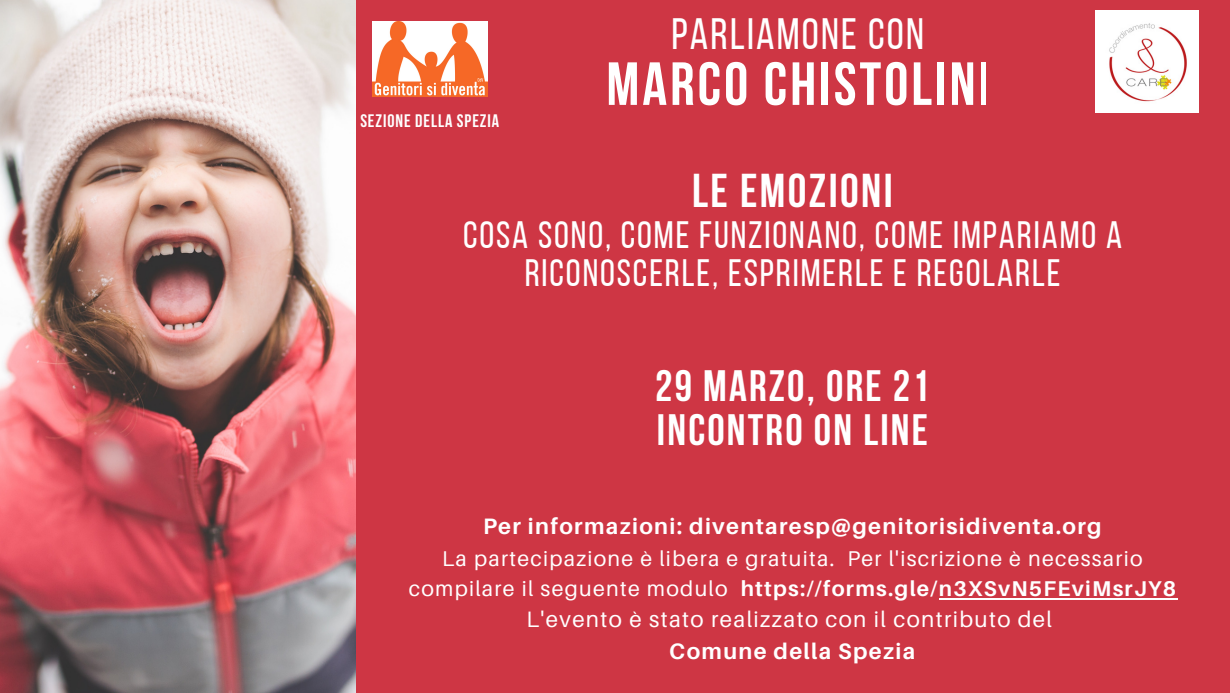
<style>
.page{position:relative;width:1230px;height:693px;background:#ce3644}
.page>*{position:absolute;margin:0;border:0;box-sizing:border-box;transform-origin:0 0}
.t1{font:700 60.8px "Bebas Neue";letter-spacing:.05em;color:#fff}
.t2{font:700 47.3px "Bebas Neue";letter-spacing:.05em;color:#fff}
.t3{font:700 43.8px/44.2px "Bebas Neue";letter-spacing:.05em;color:#fff}
.t4{font:43.8px "Bebas Neue";letter-spacing:.05em;color:#fff}
.t5{font:38.1px/38.2px "Bebas Neue";letter-spacing:.05em;color:#fff;text-align:center}
.t6{font:700 22.3px "Aileron";letter-spacing:.06em;color:#fff}
.t7{font:22.3px "Aileron";letter-spacing:.06em;color:#fff}
.t8{font:21.4px/30.5px "Aileron";letter-spacing:.06em;color:#fff;text-align:center}
.t9{font:700 18px "Bebas Neue";letter-spacing:.05em;color:#fff}
.s1{font-weight:400}
.s2{font-weight:700}
</style>
<div class="page">
<img style="left:0;top:0;width:356px;height:693px">
<img style="left:372px;top:21px;width:116px;height:75px">
<img style="left:1095px;top:11px;width:103px;height:102px">
<hr style="left:939px;top:598px;width:238px;height:1px;background:#fff">
<p class="t9" style="left:360px;top:113px;width:140px">SEZIONE DELLA SPEZIA</p>
<h3 class="t4" style="left:671px;top:16px;width:254px">PARLIAMONE CON</h3>
<h1 class="t1" style="left:606px;top:59px;width:383px">MARCO CHISTOLIN<span class="s1">I</span></h1>
<h2 class="t2" style="left:692px;top:171px;width:202px">LE EMOZIONI</h2>
<h3 class="t5" style="left:463px;top:219px;width:661px">COSA SONO, COME FUNZIONANO, COME IMPARIAMO A<br>RICONOSCERLE, ESPRIMERLE E REGOLARLE</h3>
<h3 class="t3" style="left:655px;top:368px;width:276px">29 MARZO, ORE 21<br>INCONTRO ON LINE</h3>
<p class="t6" style="left:483px;top:512px;width:620px">Per informazioni: diventaresp@genitorisidiventa.org</p>
<p class="t8" style="left:409px;top:543px;width:769px">La partecipazione è libera e gratuita. Per l'iscrizione è necessario compilare il seguente modulo <span class="s2">https://forms.gle/n3XSvN5FEviMsrJY8</span></p>
<p class="t7" style="left:526px;top:605px;width:527px">L'evento è stato realizzato con il contributo del</p>
<p class="t6" style="left:669px;top:637px;width:248px">Comune della Spezia</p>
</div>
